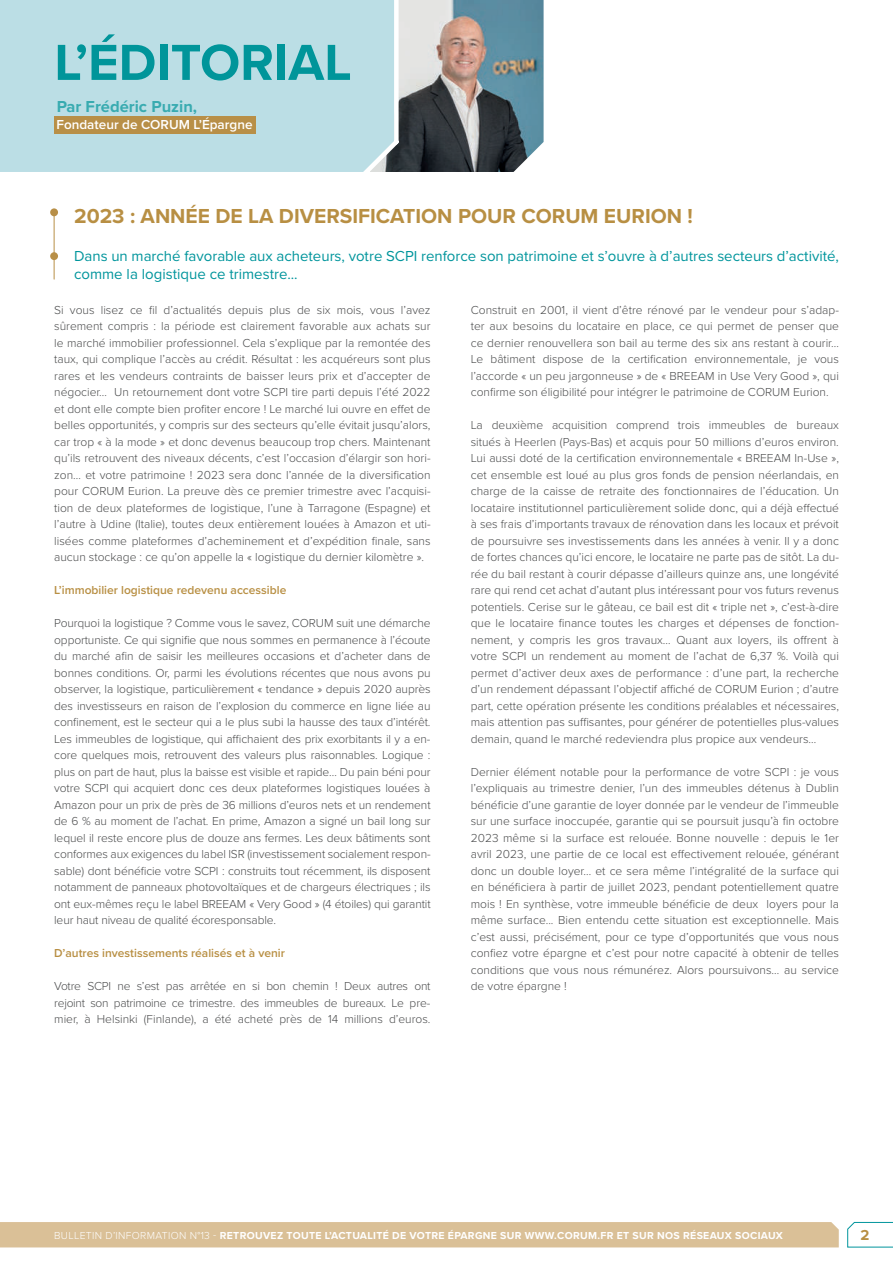
<style>
.page{position:relative;width:893px;height:1263px;background:#fff}
.page>*{position:absolute;margin:0;border:0;box-sizing:border-box;transform-origin:0 0}
.t1{font:700 52.5px "Proxima Nova";color:#00959a}
.t2{font:700 21px "Proxima Nova";color:#b88f43}
.t3{font:700 16.5px "Proxima Nova";color:#00959a}
.t4{font:15px/18px "Proxima Nova";color:#00959c}
.t5{font:700 15px "Proxima Nova";color:#b88f43}
.t6{font:600 13.5px "Proxima Nova";color:#fff}
.t7{font:300 12px/16.5px "Proxima Nova";color:#4b4c4d;text-align:justify}
.t8{font:600 12px "Proxima Nova";color:#b88f43}
.t9{font:700 10.5px "Proxima Nova";letter-spacing:.03em;color:#fff}
.s1{font-weight:300}
</style>
<div class="page">
<div style="left:0;top:0;width:355px;height:172px;background:#bbdee5"></div>
<img style="left:401px;top:0;width:143px;height:172px">
<hr style="left:54px;top:210px;width:1px;height:69px;background:#b88f47">
<div style="left:50px;top:252px;width:8px;height:8px;background:#b88f47;border-radius:50%"></div>
<div style="left:50px;top:208px;width:8px;height:8px;background:#b88f47;border-radius:50%"></div>
<div style="left:54px;top:116px;width:202px;height:18px;background:#b88f47"></div>
<svg style="left:355px;top:0;width:46px;height:172px;background:#bbd7dd"></svg>
<svg style="left:847px;top:1221px;width:46px;height:27px"></svg>
<div style="left:0;top:1222px;width:839px;height:25px;background:#dac097"></div>
<h1 class="t1" style="left:54px;top:23px;width:299px">L’ÉDITORIAL</h1>
<h3 class="t3" style="left:56px;top:94px;width:142px">Par Frédéric Puzin,</h3>
<p class="t6" style="left:56px;top:114px;width:198px">Fondateur de CORUM L’Épargne</p>
<h2 class="t2" style="left:74px;top:201px;width:620px">2023 : ANNÉE DE LA DIVERSIFICATION POUR CORUM EURION !</h2>
<p class="t4" style="left:74px;top:246px;width:766px">Dans un marché favorable aux acheteurs, votre SCPI renforce son patrimoine et s’ouvre à d’autres secteurs d’activité, comme la logistique ce trimestre...</p>
<p class="t7" style="left:54px;top:301px;width:378px">Si vous lisez ce fil d’actualités depuis plus de six mois, vous l’avez sûrement compris : la période est clairement favorable aux achats sur le marché immobilier professionnel. Cela s’explique par la remontée des taux, qui complique l’accès au crédit. Résultat : les acquéreurs sont plus rares et les vendeurs contraints de baisser leurs prix et d’accepter de négocier… Un retournement dont votre SCPI tire parti depuis l’été 2022 et dont elle compte bien profiter encore ! Le marché lui ouvre en effet de belles opportunités, y compris sur des secteurs qu’elle évitait jusqu’alors, car trop « à la mode » et donc devenus beaucoup trop chers. Maintenant qu’ils retrouvent des niveaux décents, c’est l’occasion d’élargir son hori&shy;zon… et votre patrimoine ! 2023 sera donc l’année de la diversification pour CORUM Eurion. La preuve dès ce premier trimestre avec l’acquisi&shy;tion de deux plateformes de logistique, l’une à Tarragone (Espagne) et l’autre à Udine (Italie), toutes deux entièrement louées à Amazon et uti&shy;lisées comme plateformes d’acheminement et d’expédition finale, sans aucun stockage : ce qu’on appelle la « logistique du dernier kilomètre ».</p>
<p class="t8" style="left:54px;top:581px;width:234px">L’immobilier logistique redevenu accessible</p>
<p class="t7" style="left:54px;top:614px;width:378px">Pourquoi la logistique ? Comme vous le savez, CORUM suit une démarche opportuniste. Ce qui signifie que nous sommes en permanence à l’écoute du marché afin de saisir les meilleures occasions et d’acheter dans de bonnes conditions. Or, parmi les évolutions récentes que nous avons pu observer, la logistique, particulièrement « tendance » depuis 2020 auprès des investisseurs en raison de l’explosion du commerce en ligne liée au confinement, est le secteur qui a le plus subi la hausse des taux d’intérêt.<br>Les immeubles de logistique, qui affichaient des prix exorbitants il y a en&shy;core quelques mois, retrouvent des valeurs plus raisonnables. Logique : plus on part de haut, plus la baisse est visible et rapide… Du pain béni pour votre SCPI qui acquiert donc ces deux plateformes logistiques louées à Amazon pour un prix de près de 36 millions d’euros nets et un rendement de 6 % au moment de l’achat. En prime, Amazon a signé un bail long sur lequel il reste encore plus de douze ans fermes. Les deux bâtiments sont conformes aux exigences du label ISR (investissement socialement respon&shy;sable) dont bénéficie votre SCPI : construits tout récemment, ils disposent notamment de panneaux photovoltaïques et de chargeurs électriques ; ils ont eux-mêmes reçu le label BREEAM « Very Good » (4 étoiles) qui garantit leur haut niveau de qualité écoresponsable.</p>
<p class="t8" style="left:54px;top:944px;width:232px">D’autres investissements réalisés et à venir</p>
<p class="t7" style="left:54px;top:977px;width:378px">Votre SCPI ne s’est pas arrêtée en si bon chemin ! Deux autres ont rejoint son patrimoine ce trimestre. des immeubles de bureaux. Le pre&shy;mier, à Helsinki (Finlande), a été acheté près de 14 millions d’euros.</p>
<p class="t7" style="left:471px;top:301px;width:370px">Construit en 2001, il vient d’être rénové par le vendeur pour s’adap&shy;ter aux besoins du locataire en place, ce qui permet de penser que ce dernier renouvellera son bail au terme des six ans restant à courir… Le bâtiment dispose de la certification environnementale, je vous l’accorde « un peu jargonneuse » de « BREEAM in Use Very Good », qui confirme son éligibilité pour intégrer le patrimoine de CORUM Eurion.</p>
<p class="t7" style="left:471px;top:416px;width:370px">La deuxième acquisition comprend trois immeubles de bureaux situés à Heerlen (Pays-Bas) et acquis pour 50 millions d’euros environ.<br>Lui aussi doté de la certification environnementale « BREEAM In-Use », cet ensemble est loué au plus gros fonds de pension néerlandais, en charge de la caisse de retraite des fonctionnaires de l’éducation. Un locataire institutionnel particulièrement solide donc, qui a déjà effectué à ses frais d’importants travaux de rénovation dans les locaux et prévoit de poursuivre ses investissements dans les années à venir. Il y a donc de fortes chances qu’ici encore, le locataire ne parte pas de sitôt. La du&shy;rée du bail restant à courir dépasse d’ailleurs quinze ans, une longévité rare qui rend cet achat d’autant plus intéressant pour vos futurs revenus potentiels. Cerise sur le gâteau, ce bail est dit « triple net », c’est-à-dire que le locataire finance toutes les charges et dépenses de fonction&shy;nement, y compris les gros travaux… Quant aux loyers, ils offrent à votre SCPI un rendement au moment de l’achat de 6,37 %. Voilà qui permet d’activer deux axes de performance : d’une part, la recherche d’un rendement dépassant l’objectif affiché de CORUM Eurion ; d’autre part, cette opération présente les conditions préalables et nécessaires, mais attention pas suffisantes, pour générer de potentielles plus-values demain, quand le marché redeviendra plus propice aux vendeurs…</p>
<p class="t7" style="left:471px;top:763px;width:370px">Dernier élément notable pour la performance de votre SCPI : je vous l’expliquais au trimestre denier, l’un des immeubles détenus à Dublin bénéficie d’une garantie de loyer donnée par le vendeur de l’immeuble sur une surface inoccupée, garantie qui se poursuit jusqu’à fin octobre 2023 même si la surface est relouée. Bonne nouvelle : depuis le 1er avril 2023, une partie de ce local est effectivement relouée, générant donc un double loyer… et ce sera même l’intégralité de la surface qui en bénéficiera à partir de juillet 2023, pendant potentiellement quatre mois ! En synthèse, votre immeuble bénéficie de deux loyers pour la même surface... Bien entendu cette situation est exceptionnelle. Mais c’est aussi, précisément, pour ce type d’opportunités que vous nous confiez votre épargne et c’est pour notre capacité à obtenir de telles conditions que vous nous rémunérez. Alors poursuivons… au service de votre épargne !</p>
<p class="t9" style="left:54px;top:1227px;width:730px"><span class="s1">BULLETIN D’INFORMATION N°13 -</span> RETROUVEZ TOUTE L’ACTUALITÉ DE VOTRE ÉPARGNE SUR WWW.CORUM.FR ET SUR NOS RÉSEAUX SOCIAUX</p>
<p class="t5" style="left:860px;top:1224px;width:10px">2</p>
</div>
